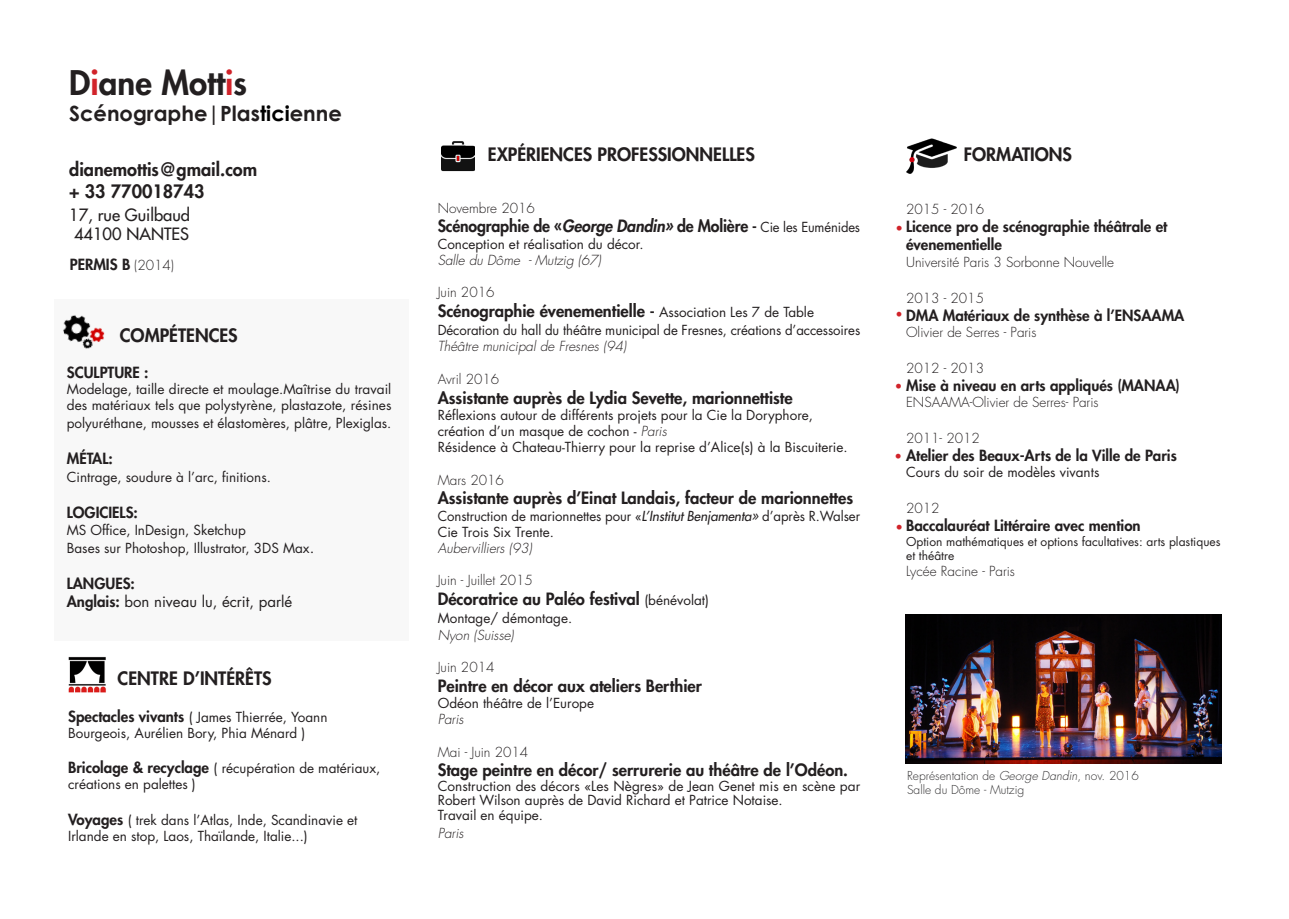
<style>
.page{position:relative;width:1289px;height:919px;background:#fff}
.page>*{position:absolute;margin:0;border:0;box-sizing:border-box;transform-origin:0 0}
.t1{font:800 33px "Futura Std";color:#231f20}
.t2{font:700 21px "Century Gothic";color:#231f20}
.titre{font:800 18px "Futura Std";color:#231f20}
.année{font:800 16.5px "Futura Std";color:#231f20}
.année-2{font:800 16.5px "Futura Std";color:#231f20;scale:.96 1}
.t3{font:500 16.5px "Futura Std";color:#231f20}
.t4{font:800 15px/18px "Futura Std";color:#231f20}
.t5{font:15px "Futura Std";color:#231f20}
.année-3{font:13.5px/16.2px "Futura Std";color:#231f20}
.année-4{font:300 13.5px "Futura Std";color:#231f20}
.année-5{font:italic 300 13.5px "Futura Std";color:#231f20}
.t6{font:12.9px "Futura Std";color:#d1232a}
.t7{font:12.9px "Futura Std";color:#d1232a;scale:.96 1}
.t8{font:12px/14.4px "Futura Std";color:#231f20}
.t9{font:300 12px "Futura Std";color:#333233}
.s1{color:#d1232a}
.s2{color:#000}
.s3{font-weight:300;font-size:13.5px}
.s4{font-size:15px}
.s5{font-weight:800}
.s6{font-weight:800;font-size:15px}
.s7{font-style:italic}
.s8{font-weight:400;font-size:13.5px}
.s9{font-weight:300;font-style:italic}
.s10{font-weight:500;font-style:italic}
</style>
<div class="page">
<div style="left:54px;top:299px;width:354px;height:341px;background:#f8f8f8"></div>
<img style="left:906px;top:138px;width:50px;height:36px">
<img style="left:441px;top:141px;width:34px;height:31px">
<img style="left:905px;top:615px;width:316px;height:148px">
<img style="left:63px;top:315px;width:42px;height:34px">
<img style="left:68px;top:656px;width:38px;height:37px">
<p class="t1" style="left:69px;top:62px;width:179px">D<span class="s1">i</span>ane Mott<span class="s1">i</span>s</p>
<p class="t2" style="left:69px;top:98px;width:274px">Scénographe|Plas<span class="s2">tici</span>enne</p>
<p class="titre" style="left:69px;top:157px;width:189px">dianemottis@gmail.com</p>
<p class="titre" style="left:69px;top:180px;width:137px">+ 33 770018743</p>
<p class="t3" style="left:69px;top:204px;width:122px">17, rue Guilbaud</p>
<p class="t3" style="left:74px;top:224px;width:116px">44100 NANTES</p>
<p class="t4" style="left:70px;top:255px;width:106px">PERMIS B <span class="s3">(2014)</span></p>
<p class="titre" style="left:120px;top:324px;width:119px">COMPÉTENCES</p>
<p class="t4" style="left:67px;top:363px;width:83px">SCULPTURE :</p>
<p class="année-3" style="left:67px;top:381px;width:326px">Modelage, taille directe et moulage.Maîtrise du travail des matériaux tels que polystyrène, plastazote, résines</p>
<p class="année-3" style="left:67px;top:415px;width:326px">polyuréthane, mousses et élastomères, plâtre, Plexiglas.</p>
<p class="t4" style="left:67px;top:449px;width:47px">MÉTAL:</p>
<p class="année-3" style="left:67px;top:469px;width:205px">Cintrage, soudure à l’arc, finitions.</p>
<p class="t4" style="left:67px;top:503px;width:73px">LOGICIELS:</p>
<p class="année-3" style="left:67px;top:521px;width:180px">MS Office, InDesign, Sketchup</p>
<p class="année-3" style="left:67px;top:539px;width:249px">Bases sur Photoshop, Illustrator, 3DS Max<span class="s4">.</span></p>
<p class="t4" style="left:67px;top:574px;width:70px">LANGUES:</p>
<p class="t5" style="left:67px;top:591px;width:227px"><span class="s5">Anglais:</span> bon niveau lu, écrit, parlé</p>
<p class="titre" style="left:118px;top:666px;width:155px">CENTRE D’INTÉRÊTS</p>
<p class="année-3" style="left:68px;top:709px;width:261px"><span class="s6">Spectacles vivants</span> ( James Thierrée, Yoann<br>Bourgeois, Aurélien Bory, Phia Ménard )</p>
<p class="année-3" style="left:68px;top:759px;width:314px"><span class="s6">Bricolage &amp; recyclage</span> ( récupération de matériaux, créations en palettes )</p>
<p class="année-3" style="left:68px;top:811px;width:291px"><span class="s6">Voyages</span> ( trek dans l’Atlas, Inde, Scandinavie et<br>Irlande en stop, Laos, Thaïlande, Italie...)</p>
<p class="titre" style="left:488px;top:143px;width:268px">EXPÉRIENCES PROFESSIONNELLES</p>
<p class="année-4" style="left:437px;top:199px;width:99px">Novembre 2016</p>
<p class="année-2" style="left:437px;top:216px;width:441px">Scénographie de «<span class="s7">George Dandin»</span> de Molière <span class="s4">-</span> <span class="s8">Cie les Euménides</span></p>
<p class="année-3" style="left:437px;top:236px;width:207px">Conception et réalisation du décor.</p>
<p class="année-5" style="left:437px;top:252px;width:165px">Salle du Dôme - Mutzig (67)</p>
<p class="année-4" style="left:437px;top:284px;width:58px">Juin 2016</p>
<p class="année" style="left:437px;top:300px;width:378px">Scénographie évenementielle <span class="s4">-</span> <span class="s8">Association Les 7 de Table</span></p>
<p class="année-3" style="left:437px;top:322px;width:424px">Décoration du hall du théâtre municipal de Fresnes, créations d’accessoires</p>
<p class="année-5" style="left:437px;top:338px;width:190px">Théâtre municipal de Fresnes (94)</p>
<p class="année-4" style="left:437px;top:370px;width:63px">Avril 2016</p>
<p class="année" style="left:437px;top:387px;width:356px">Assistante auprès de Lydia Sevette, marionnettiste</p>
<p class="année-3" style="left:437px;top:407px;width:377px">Réflexions autour de différents projets pour la Cie la Doryphore, création d’un masque de cochon - <span class="s9">Paris</span></p>
<p class="année-3" style="left:437px;top:439px;width:411px">Résidence à Chateau-Thierry pour la reprise d’Alice(s) à la Biscuiterie.</p>
<p class="année-4" style="left:437px;top:471px;width:68px">Mars 2016</p>
<p class="année" style="left:437px;top:488px;width:417px">Assistante auprès d’Einat Landais, facteur de marionnettes</p>
<p class="année-3" style="left:437px;top:507px;width:424px">Construction de marionnettes pour «<span class="s10">L’Institut Benjamenta»</span> d’après R.Walser<br>Cie Trois Six Trente.</p>
<p class="année-5" style="left:437px;top:540px;width:96px">Aubervilliers (93)</p>
<p class="année-4" style="left:437px;top:572px;width:97px">Juin - Juillet 2015</p>
<p class="année" style="left:437px;top:588px;width:273px">Décoratrice au Paléo festival <span class="s8">(bénévolat)</span></p>
<p class="année-3" style="left:437px;top:610px;width:136px">Montage/ démontage.</p>
<p class="année-5" style="left:437px;top:626px;width:78px">Nyon (Suisse)</p>
<p class="année-4" style="left:437px;top:658px;width:58px">Juin 2014</p>
<p class="année" style="left:437px;top:675px;width:266px">Peintre en décor aux ateliers Berthier</p>
<p class="année-3" style="left:437px;top:695px;width:158px">Odéon théâtre de l’Europe</p>
<p class="année-5" style="left:437px;top:711px;width:27px">Paris</p>
<p class="année-4" style="left:437px;top:743px;width:92px">Mai - Juin 2014</p>
<p class="année" style="left:437px;top:759px;width:412px">Stage peintre en décor/ serrurerie au théâtre de l’Odéon.</p>
<p class="année-3" style="left:437px;top:778px;width:424px;line-height:14.4px">Construction des décors «Les Nègres» de Jean Genet mis en scène par<br>Robert Wilson auprès de David Richard et Patrice Notaise.</p>
<p class="année-3" style="left:437px;top:807px;width:107px">Travail en équipe.</p>
<p class="année-5" style="left:437px;top:825px;width:27px">Paris</p>
<p class="titre" style="left:963px;top:143px;width:110px">FORMATIONS</p>
<p class="année-4" style="left:906px;top:201px;width:79px">2015 - 2016</p>
<p class="t4" style="left:906px;top:218px;width:263px">Licence pro de scénographie théâtrale et évenementielle</p>
<p class="année-4" style="left:906px;top:253px;width:209px">Université Paris 3 Sorbonne Nouvelle</p>
<p class="année-4" style="left:906px;top:289px;width:79px">2013 - 2015</p>
<p class="t4" style="left:906px;top:306px;width:280px">DMA Matériaux de synthèse à l’ENSAAMA</p>
<p class="année-4" style="left:906px;top:324px;width:132px">Olivier de Serres - Paris</p>
<p class="année-4" style="left:906px;top:360px;width:79px">2012 - 2013</p>
<p class="t4" style="left:906px;top:376px;width:275px">Mise à niveau en arts appliqués (MANAA)</p>
<p class="année-4" style="left:906px;top:394px;width:194px">ENSAAMA-Olivier de Serres- Paris</p>
<p class="année-4" style="left:906px;top:430px;width:75px">2011- 2012</p>
<p class="t4" style="left:906px;top:446px;width:272px">Atelier des Beaux-Arts de la Ville de Paris</p>
<p class="année-3" style="left:906px;top:464px;width:195px">Cours du soir de modèles vivants</p>
<p class="année-4" style="left:906px;top:500px;width:35px">2012</p>
<p class="t4" style="left:906px;top:517px;width:236px">Baccalauréat Littéraire avec mention</p>
<p class="t8" style="left:906px;top:534px;width:316px">Option mathématiques et options facultatives: arts plastiques et théâtre</p>
<p class="année-4" style="left:906px;top:563px;width:110px">Lycée Racine - Paris</p>
<p class="t6" style="left:895px;top:220px;width:9px">•</p>
<p class="t7" style="left:895px;top:306px;width:9px">•</p>
<p class="t6" style="left:894px;top:378px;width:9px">•</p>
<p class="t6" style="left:894px;top:448px;width:9px">•</p>
<p class="t6" style="left:895px;top:519px;width:9px">•</p>
<p class="t9" style="left:907px;top:767px;width:233px">Représentation de <span class="s7">George Dandin</span>, nov. 2016</p>
<p class="t9" style="left:907px;top:782px;width:119px">Salle du Dôme - Mutzig</p>
</div>
